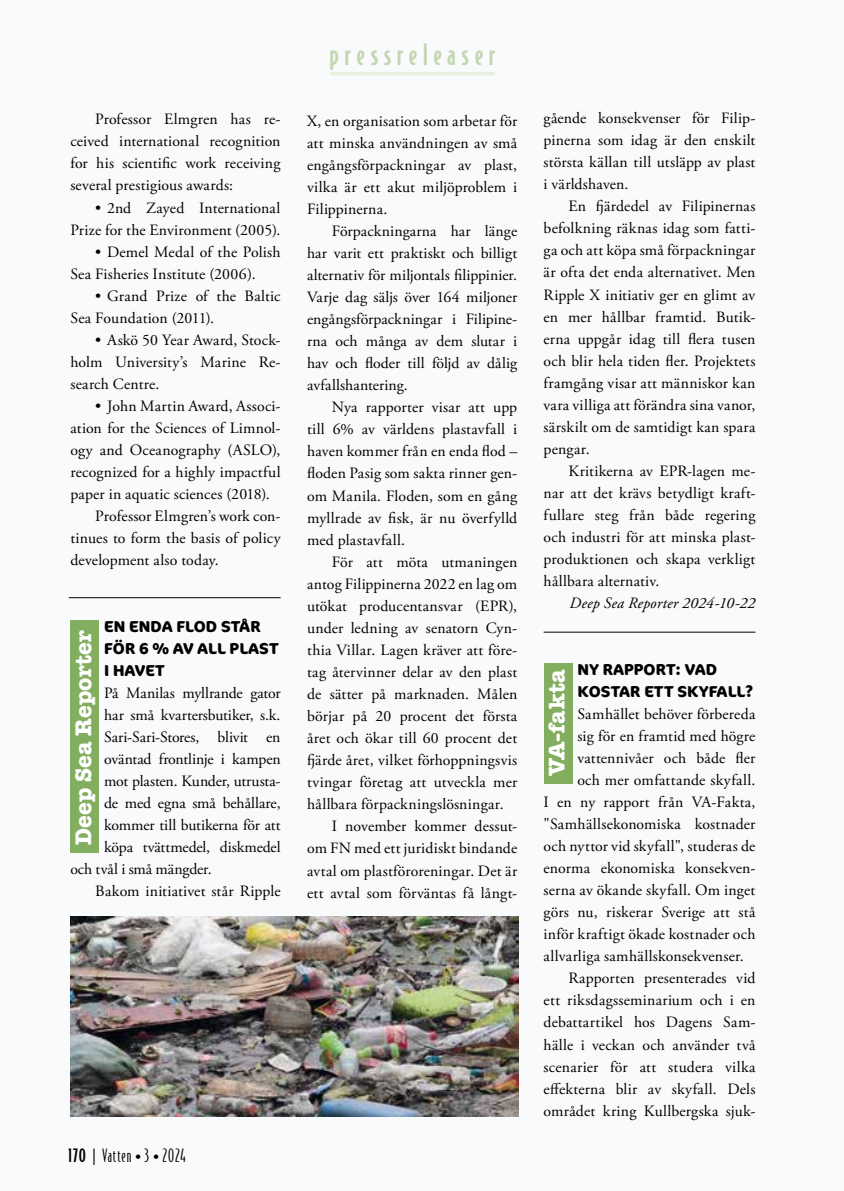
<style>
.page{position:relative;width:844px;height:1191px;background:#fff}
.page>*{position:absolute;margin:0;border:0;box-sizing:border-box;transform-origin:0 0}
.t1{font:500 28px "Bodega Sans";letter-spacing:.2em;color:#c2d6b0}
.t2{font:700 22.75px "American Typewriter ITC Pro";letter-spacing:.005em;color:#fff}
.t3{font:300 17.5px "Bodega Sans";letter-spacing:.05em;color:#000}
.t4{font:15.75px/22.1px "Adobe Garamond Pro";letter-spacing:.01em;color:#000;text-align:justify}
.t5{font:15.75px "Adobe Garamond Pro";letter-spacing:-.01em;color:#000}
.t6{font:700 15.75px/22.1px "Cocon Pro";letter-spacing:.01em;color:#000}
.t7{font:italic 15.75px "Adobe Garamond Pro";letter-spacing:.015em;color:#000}
.s1{font-weight:500}
.s2{font-family:"Adobe Garamond Pro";font-weight:400;font-size:15.75px}
</style>
<div class="page">
<hr style="left:330px;top:72px;width:164px;height:3px;background:#e7efdf">
<img style="left:71px;top:916px;width:447px;height:200px">
<div style="left:70px;top:621px;width:29px;height:232px;background:#83ae60"></div>
<div style="left:543px;top:663px;width:29px;height:121px;background:#83ae60"></div>
<hr style="left:69px;top:597px;width:211px;height:1px;background:#000">
<hr style="left:543px;top:631px;width:212px;height:1px;background:#000">
<p class="t4" style="left:70px;top:109px;width:212px;text-indent:25px">Professor Elmgren has re&shy;ceived international recognition for his scientific work receiving several prestigious awards:</p>
<p class="t4" style="left:70px;top:197px;width:212px;text-align:right">• 2nd Zayed International<br>Prize for the Environment (2005).</p>
<p class="t4" style="left:70px;top:241px;width:212px;text-indent:25px">• Demel Medal of the Polish<br>Sea Fisheries Institute (2006).</p>
<p class="t4" style="left:70px;top:285px;width:212px;text-indent:25px">• Grand Prize of the Baltic<br>Sea Foundation (2011).</p>
<p class="t4" style="left:70px;top:329px;width:211px;text-indent:25px">• Askö 50 Year Award, Stock&shy;holm University’s Marine Re&shy;search Centre.</p>
<p class="t4" style="left:95px;top:395px;width:187px">• John Martin Award, Associ-</p>
<p class="t4" style="left:70px;top:418px;width:211px">ation for the Sciences of Limnol-</p>
<p class="t4" style="left:70px;top:440px;width:211px">ogy and Oceanography (ASLO),</p>
<p class="t4" style="left:70px;top:462px;width:211px">recognized for a highly impactful</p>
<p class="t4" style="left:70px;top:484px;width:201px">paper in aquatic sciences (2018).</p>
<p class="t4" style="left:95px;top:506px;width:187px">Professor Elmgren’s work con-</p>
<p class="t4" style="left:70px;top:528px;width:212px">tinues to form the basis of policy</p>
<p class="t4" style="left:70px;top:550px;width:150px">development also today.</p>
<p class="t6" style="left:104px;top:614px;width:176px">EN ENDA FLOD STÅR<br>FÖR 6 % AV ALL PLAST<br>I HAVET</p>
<p class="t4" style="left:104px;top:682px;width:178px">På Manilas myllrande gator</p>
<p class="t4" style="left:104px;top:704px;width:178px">har små kvartersbutiker, s.k.</p>
<p class="t5" style="left:104px;top:727px;width:178px">Sari-Sari-Stores, blivit en</p>
<p class="t5" style="left:104px;top:749px;width:178px">oväntad frontlinje i kampen</p>
<p class="t5" style="left:104px;top:771px;width:178px">mot plasten. Kunder, utrusta-</p>
<p class="t4" style="left:104px;top:792px;width:178px">de med egna små behållare,</p>
<p class="t5" style="left:104px;top:815px;width:178px">kommer till butikerna för att</p>
<p class="t5" style="left:104px;top:837px;width:178px">köpa tvättmedel, diskmedel</p>
<p class="t4" style="left:70px;top:859px;width:143px">och tvål i små mängder.</p>
<p class="t4" style="left:95px;top:881px;width:187px">Bakom initiativet står Ripple</p>
<h2 class="t2" style="left:69px;top:845px;width:216px;rotate:-90deg">Deep Sea Reporter</h2>
<h1 class="t1" style="left:329px;top:37px;width:167px">pressreleaser</h1>
<p class="t4" style="left:307px;top:110px;width:212px">X, en organisation som arbetar för att minska användningen av små engångsförpackningar av plast, vilka är ett akut miljöproblem i Filippinerna.</p>
<p class="t4" style="left:307px;top:220px;width:212px;text-indent:25px">Förpackningarna har länge har varit ett praktiskt och billigt alternativ för miljontals filippinier.<br>Varje dag säljs över 164 miljoner engångsförpackningar i Filipine&shy;rna och många av dem slutar i hav och floder till följd av dålig avfallshantering.</p>
<p class="t4" style="left:307px;top:397px;width:212px;text-indent:25px">Nya rapporter visar att upp till 6% av världens plastavfall i haven kommer från en enda flod – floden Pasig som sakta rinner gen&shy;om Manila. Floden, som en gång myllrade av fisk, är nu överfylld med plastavfall.</p>
<p class="t4" style="left:332px;top:551px;width:187px">För att möta utmaningen</p>
<p class="t4" style="left:307px;top:573px;width:212px">antog Filippinerna 2022 en lag om</p>
<p class="t4" style="left:307px;top:595px;width:211px">utökat producentansvar (EPR),</p>
<p class="t4" style="left:307px;top:617px;width:211px">under ledning av senatorn Cyn-</p>
<p class="t4" style="left:307px;top:639px;width:211px">thia Villar. Lagen kräver att före-</p>
<p class="t4" style="left:307px;top:661px;width:212px">tag återvinner delar av den plast</p>
<p class="t4" style="left:307px;top:683px;width:212px">de sätter på marknaden. Målen</p>
<p class="t4" style="left:307px;top:705px;width:212px">börjar på 20 procent det första</p>
<p class="t4" style="left:307px;top:727px;width:211px">året och ökar till 60 procent det</p>
<p class="t4" style="left:307px;top:750px;width:212px">fjärde året, vilket förhoppningsvis</p>
<p class="t4" style="left:307px;top:772px;width:212px">tvingar företag att utveckla mer</p>
<p class="t4" style="left:307px;top:794px;width:198px">hållbara förpackningslösningar.</p>
<p class="t4" style="left:332px;top:816px;width:187px">I november kommer dessut-</p>
<p class="t4" style="left:307px;top:838px;width:212px">om FN med ett juridiskt bindande</p>
<p class="t4" style="left:307px;top:860px;width:211px">avtal om plastföroreningar. Det är</p>
<p class="t4" style="left:307px;top:882px;width:211px">ett avtal som förväntas få långt-</p>
<p class="t3" style="left:68px;top:1145px;width:119px"><span class="s1">170</span> | Vatten <span class="s2">•</span> 3 <span class="s2">•</span> 2024</p>
<p class="t4" style="left:543px;top:108px;width:213px">gående konsekvenser för Filip&shy;pinerna som idag är den enskilt största källan till utsläpp av plast i världshaven.</p>
<p class="t4" style="left:543px;top:196px;width:213px;text-indent:25px">En fjärdedel av Filipinernas befolkning räknas idag som fatti&shy;ga och att köpa små förpackningar är ofta det enda alternativet. Men Ripple X initiativ ger en glimt av en mer hållbar framtid. Butik&shy;erna uppgår idag till flera tusen och blir hela tiden fler. Projektets framgång visar att människor kan vara villiga att förändra sina vanor, särskilt om de samtidigt kan spara pengar.</p>
<p class="t4" style="left:543px;top:460px;width:213px;text-indent:25px">Kritikerna av EPR-lagen me&shy;nar att det krävs betydligt kraft&shy;fullare steg från både regering och industri för att minska plast&shy;produktionen och skapa verkligt hållbara alternativ.</p>
<p class="t7" style="left:569px;top:594px;width:187px">Deep Sea Reporter 2024-10-22</p>
<p class="t6" style="left:577px;top:657px;width:177px">NY RAPPORT: VAD<br>KOSTAR ETT SKYFALL?</p>
<p class="t4" style="left:577px;top:703px;width:179px">Samhället behöver förbereda</p>
<p class="t4" style="left:577px;top:725px;width:179px">sig för en framtid med högre</p>
<p class="t4" style="left:577px;top:747px;width:179px">vattennivåer och både fler</p>
<p class="t4" style="left:577px;top:769px;width:179px">och mer omfattande skyfall.</p>
<p class="t4" style="left:543px;top:791px;width:213px">I en ny rapport från VA-Fakta,</p>
<p class="t4" style="left:543px;top:813px;width:213px">"Samhällsekonomiska kostnader</p>
<p class="t4" style="left:543px;top:835px;width:213px">och nyttor vid skyfall", studeras de</p>
<p class="t4" style="left:543px;top:857px;width:213px">enorma ekonomiska konsekven-</p>
<p class="t4" style="left:543px;top:879px;width:213px">serna av ökande skyfall. Om inget</p>
<p class="t4" style="left:543px;top:901px;width:213px">görs nu, riskerar Sverige att stå</p>
<p class="t4" style="left:543px;top:923px;width:213px">inför kraftigt ökade kostnader och</p>
<p class="t4" style="left:543px;top:945px;width:202px">allvarliga samhällskonsekvenser.</p>
<p class="t4" style="left:568px;top:968px;width:188px">Rapporten presenterades vid</p>
<p class="t4" style="left:543px;top:990px;width:213px">ett riksdagsseminarium och i en</p>
<p class="t4" style="left:543px;top:1012px;width:213px">debattartikel hos Dagens Sam-</p>
<p class="t4" style="left:543px;top:1034px;width:213px">hälle i veckan och använder två</p>
<p class="t4" style="left:543px;top:1056px;width:213px">scenarier för att studera vilka</p>
<p class="t4" style="left:543px;top:1078px;width:213px">effekterna blir av skyfall. Dels</p>
<p class="t4" style="left:543px;top:1100px;width:213px">området kring Kullbergska sjuk-</p>
<h2 class="t2" style="left:542px;top:776px;width:108px;rotate:-90deg">VA-fakta</h2>
</div>
